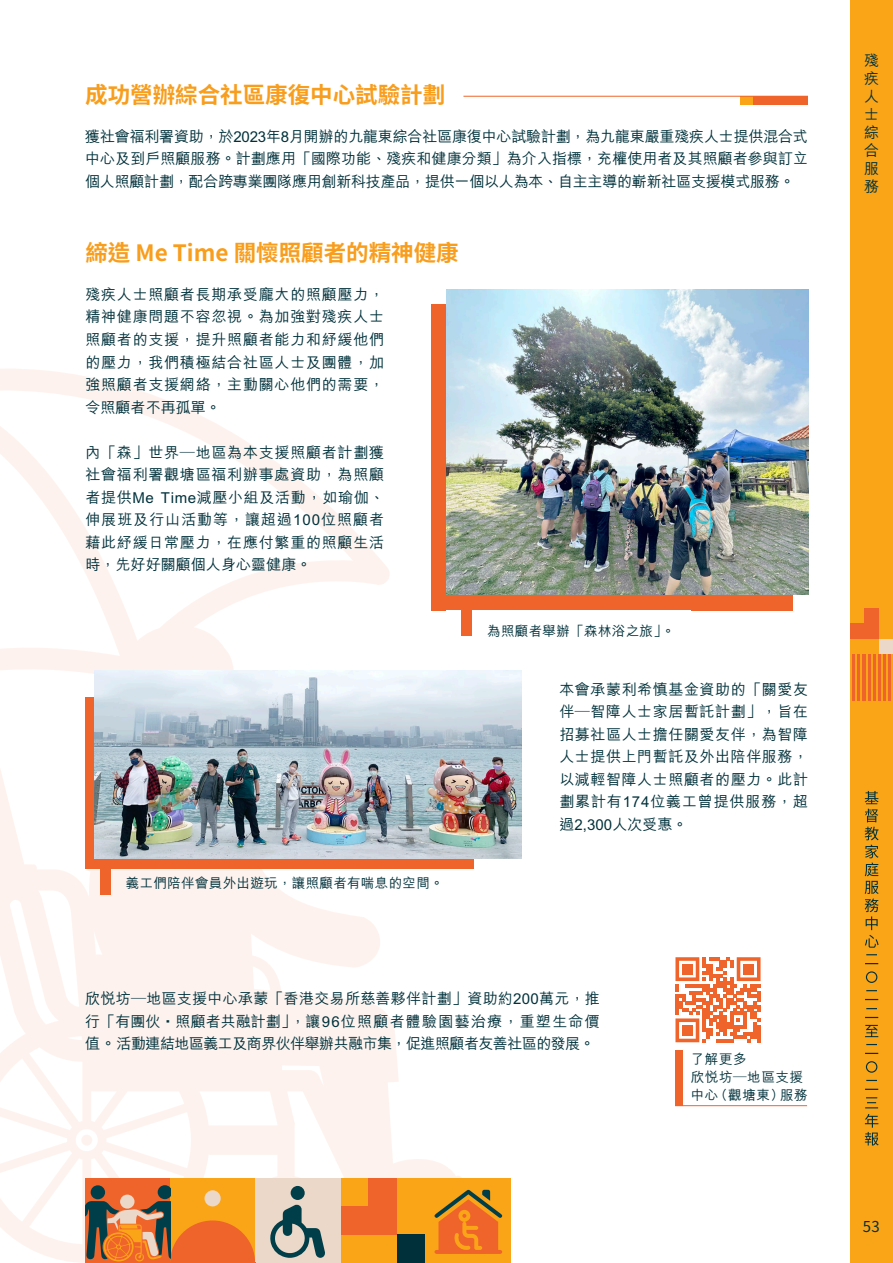
<style>
.page{position:relative;width:893px;height:1263px;background:#fff}
.page>*{position:absolute;margin:0;border:0;box-sizing:border-box;transform-origin:0 0}
.t1{font:700 22.5px "Noto Sans TC";color:#f89d1c}
.t2{font:500 15px/22.5px "M Hei HK";letter-spacing:.04em;color:#00313b;text-align:justify}
.t3{font:15px "Noto Sans CJ Ksc";color:#00313b}
.t4{font:500 13.5px "M Hei HK";letter-spacing:.025em;color:#00313b}
.t5{font:500 13.5px/18px "M Hei HK";letter-spacing:.045em;color:#00313b}
.s1{font-weight:800}
</style>
<div class="page">
<div style="left:850px;top:0;width:43px;height:1263px;background:#faa518"></div>
<svg style="left:865px;top:791px;width:14px;height:157px"></svg>
<svg style="left:865px;top:963px;width:13px;height:1px"></svg>
<svg style="left:865px;top:999px;width:13px;height:1px"></svg>
<svg style="left:865px;top:1017px;width:13px;height:1px"></svg>
<svg style="left:865px;top:1025px;width:13px;height:12px"></svg>
<svg style="left:865px;top:1053px;width:13px;height:1px"></svg>
<svg style="left:865px;top:1089px;width:13px;height:1px"></svg>
<svg style="left:865px;top:1097px;width:13px;height:11px"></svg>
<svg style="left:865px;top:1114px;width:14px;height:31px"></svg>
<svg style="left:866px;top:971px;width:11px;height:12px"></svg>
<svg style="left:866px;top:1061px;width:11px;height:12px"></svg>
<svg style="left:0;top:348px;width:462px;height:915px"></svg>
<div style="left:879px;top:639px;width:14px;height:15px;background:#ecd8c8"></div>
<div style="left:865px;top:623px;width:14px;height:16px;background:#ef642a"></div>
<div style="left:850px;top:623px;width:15px;height:16px;background:#ef642a"></div>
<div style="left:865px;top:608px;width:14px;height:15px;background:#ef642a"></div>
<div style="left:850px;top:654px;width:43px;height:46px;background:#ef642a"></div>
<hr style="left:891px;top:654px;width:2px;height:46px;background:#faa518">
<hr style="left:886px;top:654px;width:2px;height:46px;background:#faa518">
<hr style="left:881px;top:654px;width:2px;height:46px;background:#faa518">
<hr style="left:876px;top:654px;width:2px;height:46px;background:#faa518">
<hr style="left:871px;top:654px;width:2px;height:46px;background:#faa518">
<hr style="left:866px;top:654px;width:1px;height:46px;background:#faa518">
<hr style="left:860px;top:654px;width:2px;height:46px;background:#faa518">
<hr style="left:855px;top:654px;width:2px;height:46px;background:#faa518">
<hr style="left:850px;top:654px;width:2px;height:46px;background:#faa518">
<div style="left:753px;top:96px;width:55px;height:8px;background:#ef642a"></div>
<div style="left:740px;top:96px;width:13px;height:8px;background:#faa518"></div>
<hr style="left:463px;top:96px;width:345px;height:1px;background:#ef642a">
<div style="left:85px;top:1178px;width:85px;height:85px;background:#ef642a"></div>
<div style="left:340px;top:1178px;width:85px;height:85px;background:#faa518"></div>
<div style="left:397px;top:1234px;width:28px;height:29px;background:#00313b"></div>
<div style="left:368px;top:1206px;width:29px;height:29px;background:#ef642a"></div>
<div style="left:340px;top:1206px;width:28px;height:29px;background:#ef642a"></div>
<div style="left:368px;top:1178px;width:29px;height:28px;background:#ef642a"></div>
<div style="left:170px;top:1178px;width:85px;height:85px;background:#faa518"></div>
<div style="left:255px;top:1178px;width:85px;height:85px;background:#ecd8c8"></div>
<div style="left:425px;top:1178px;width:85px;height:85px;background:#faa518"></div>
<svg style="left:85px;top:1185px;width:170px;height:77px"></svg>
<svg style="left:270px;top:1204px;width:55px;height:54px"></svg>
<div style="left:291px;top:1186px;width:14px;height:14px;background:#003f49;border-radius:50%"></div>
<svg style="left:435px;top:1189px;width:67px;height:65px"></svg>
<div style="left:85px;top:698px;width:388px;height:171px;background:#ef642a"></div>
<div style="left:100px;top:869px;width:11px;height:25px;background:#ef642a"></div>
<div style="left:432px;top:304px;width:361px;height:306px;background:#ef642a"></div>
<div style="left:447px;top:610px;width:244px;height:37px;background:#fff"></div>
<div style="left:462px;top:610px;width:10px;height:26px;background:#ef642a"></div>
<img style="left:447px;top:289px;width:361px;height:305px">
<img style="left:95px;top:670px;width:427px;height:188px">
<div style="left:675px;top:1051px;width:8px;height:55px;background:#ef642a"></div>
<hr style="left:675px;top:1105px;width:132px;height:1px;background:#ef642a">
<svg style="left:675px;top:957px;width:85px;height:85px"></svg>
<div style="left:682px;top:964px;width:10px;height:10px;background:#ef642a"></div>
<div style="left:743px;top:964px;width:11px;height:10px;background:#ef642a"></div>
<div style="left:682px;top:1025px;width:10px;height:10px;background:#ef642a"></div>
<hr style="left:85px;top:1262px;width:170px;height:1px;background:#f16528">
<h1 class="t1" style="left:85px;top:82px;width:362px">成功營辦綜合社區康復中心試驗計劃</h1>
<p class="t2" style="left:85px;top:124px;width:724px">獲社會福利署資助，於2023年8月開辦的九龍東綜合社區康復中心試驗計劃，為九龍東嚴重殘疾人士提供混合式中心及到戶照顧服務。計劃應用「國際功能、殘疾和健康分類」為介入指標，充權使用者及其照顧者參與訂立個人照顧計劃，配合跨專業團隊應用創新科技產品，提供一個以人為本、自主主導的嶄新社區支援模式服務。</p>
<h1 class="t1" style="left:85px;top:240px;width:375px">締造 Me Time 關懷照顧者的精神健康</h1>
<p class="t2" style="left:85px;top:282px;width:300px">殘疾人士照顧者長期承受龐大的照顧壓力，精神健康問題不容忽視。為加強對殘疾人士照顧者的支援，提升照顧者能力和紓緩他們的壓力，我們積極結合社區人士及團體，加強照顧者支援網絡，主動關心他們的需要，令照顧者不再孤單。</p>
<p class="t2" style="left:85px;top:439px;width:300px">內「森」世界─地區為本支援照顧者計劃獲社會福利署觀塘區福利辦事處資助，為照顧者提供Me Time減壓小組及活動，如瑜伽、伸展班及行山活動等，讓超過100位照顧者藉此紓緩日常壓力，在應付繁重的照顧生活時，先好好關顧個人身心靈健康。</p>
<p class="t4" style="left:126px;top:873px;width:319px">義工們陪伴會員外出遊玩，讓照顧者有喘息的空間。</p>
<p class="t4" style="left:487px;top:621px;width:189px">為照顧者舉辦「森林浴之旅」。</p>
<p class="t2" style="left:559px;top:677px;width:250px">本會承蒙利希慎基金資助的「關愛友伴─智障人士家居暫託計劃」，旨在招募社區人士擔任關愛友伴，為智障人士提供上門暫託及外出陪伴服務，以減輕智障人士照顧者的壓力。此計劃累計有174位義工曾提供服務，超過2,300人次受惠。</p>
<p class="t2" style="left:85px;top:986px;width:516px">欣悅坊─地區支援中心承蒙「香港交易所慈善夥伴計劃」資助約200萬元，推行「有團伙<span class="s1">．</span>照顧者共融計劃」，讓96位照顧者體驗園藝治療，重塑生命價值。活動連結地區義工及商界伙伴舉辦共融市集，促進照顧者友善社區的發展。</p>
<p class="t5" style="left:691px;top:1048px;width:118px">了解更多<br>欣悅坊─地區支援中心（觀塘東）服務</p>
<p class="t2" style="left:864px;top:50px;width:16px;line-height:18px">殘疾人士綜合服務</p>
<p class="t3" style="left:863px;top:1218px;width:19px">53</p>
</div>
